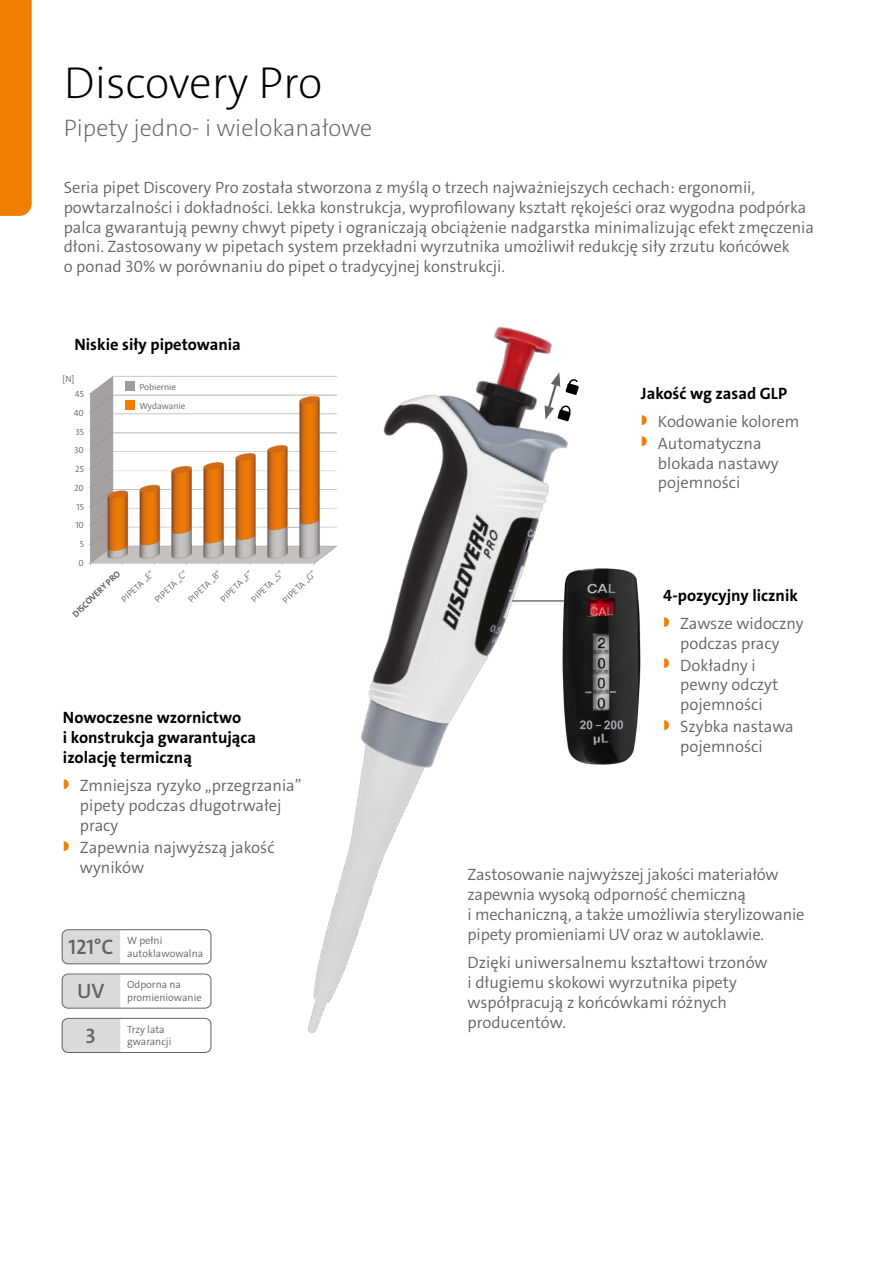
<style>
.page{position:relative;width:893px;height:1263px;background:#fff}
.page>*{position:absolute;margin:0;border:0;box-sizing:border-box;transform-origin:0 0}
.t1{font:200 45px "The Sans C4 s";color:#000}
.t2{font:200 24px "The Sans C4 s";color:#646363}
.Introduction{font:600 21px "The Sans C4 s";color:#646363}
.Products{font:300 16.5px/19.8px "The Sans C4 s";color:#646363}
.Products-2{font:700 16.5px/19.8px "The Sans C4 s";color:#000}
.t3{font:300 10.5px "The Sans C4 s";color:#646363}
.Notes_6pt__right{font:300 9px "The Sans C4 s";color:#646363}
.Notes_6pt__right-2{font:700 9px "The Sans C4 s";color:#646363}
</style>
<div class="page">
<img style="left:598px;top:568px;width:43px;height:197px">
<img style="left:89px;top:376px;width:162px;height:190px">
<div style="left:125px;top:381px;width:10px;height:10px;background:#9d9d9c"></div>
<div style="left:125px;top:400px;width:10px;height:10px;background:#ef7d00"></div>
<div style="left:0;top:0;width:32px;height:216px;background:#ef7d00"></div>
<img style="left:251px;top:326px;width:347px;height:708px">
<div style="left:62px;top:931px;width:58px;height:33px;background:#dadada"></div>
<div style="left:62px;top:929px;width:149px;height:35px;border:1px solid #646363;border-radius:6px"></div>
<div style="left:62px;top:974px;width:58px;height:34px;background:#dadada"></div>
<div style="left:62px;top:974px;width:149px;height:34px;border:1px solid #646363;border-radius:6px"></div>
<div style="left:62px;top:1019px;width:58px;height:34px;background:#dadada"></div>
<div style="left:62px;top:1018px;width:149px;height:35px;border:1px solid #646363;border-radius:6px"></div>
<p class="t1" style="left:64px;top:54px;width:260px">Discovery Pro</p>
<p class="t2" style="left:64px;top:112px;width:310px">Pipety jedno- i wielokanałowe</p>
<p class="Products" style="left:64px;top:178px;width:752px">Seria pipet Discovery Pro została stworzona z myślą o trzech najważniejszych cechach: ergonomii, powtarzalności i dokładności. Lekka konstrukcja, wyprofilowany kształt rękojeści oraz wygodna podpórka palca gwarantują pewny chwyt pipety i ograniczają obciążenie nadgarstka minimalizując efekt zmęczenia dłoni. Zastosowany w pipetach system przekładni wyrzutnika umożliwił redukcję siły zrzutu końcówek<br>o ponad 30% w porównaniu do pipet o tradycyjnej konstrukcji.</p>
<p class="Products-2" style="left:74px;top:334px;width:168px">Niskie siły pipetowania</p>
<p class="Notes_6pt__right" style="left:62px;top:373px;width:13px">[N]</p>
<p class="Notes_6pt__right" style="left:139px;top:381px;width:38px">Pobiernie</p>
<p class="Notes_6pt__right" style="left:139px;top:400px;width:48px">Wydawanie</p>
<p class="Notes_6pt__right" style="left:75px;top:388px;width:11px">45</p>
<p class="Notes_6pt__right" style="left:74px;top:407px;width:12px">40</p>
<p class="Notes_6pt__right" style="left:75px;top:426px;width:10px">35</p>
<p class="Notes_6pt__right" style="left:74px;top:444px;width:11px">30</p>
<p class="Notes_6pt__right" style="left:75px;top:463px;width:10px">25</p>
<p class="Notes_6pt__right" style="left:74px;top:482px;width:11px">20</p>
<p class="Notes_6pt__right" style="left:77px;top:501px;width:9px">15</p>
<p class="Notes_6pt__right" style="left:75px;top:519px;width:10px">10</p>
<p class="Notes_6pt__right" style="left:80px;top:538px;width:6px">5</p>
<p class="Notes_6pt__right" style="left:79px;top:557px;width:7px">0</p>
<p class="Notes_6pt__right-2" style="left:70px;top:611px;width:64px;rotate:-44deg">DISCOVERY PRO</p>
<p class="Notes_6pt__right" style="left:119px;top:596px;width:43px;rotate:-44deg">PIPETA „E”</p>
<p class="Notes_6pt__right" style="left:152px;top:597px;width:43px;rotate:-44deg">PIPETA „C”</p>
<p class="Notes_6pt__right" style="left:186px;top:597px;width:43px;rotate:-44deg">PIPETA „B”</p>
<p class="Notes_6pt__right" style="left:218px;top:596px;width:43px;rotate:-44deg">PIPETA „F”</p>
<p class="Notes_6pt__right" style="left:249px;top:596px;width:43px;rotate:-44deg">PIPETA „S”</p>
<p class="Notes_6pt__right" style="left:280px;top:597px;width:44px;rotate:-44deg">PIPETA „G”</p>
<p class="Products-2" style="left:63px;top:708px;width:195px">Nowoczesne wzornictwo<br>i konstrukcja gwarantująca izolację termiczną</p>
<p class="Products" style="left:80px;top:776px;width:223px">Zmniejsza ryzyko „przegrzania” pipety podczas długotrwałej pracy</p>
<p class="Products" style="left:80px;top:837px;width:196px">Zapewnia najwyższą jakość wyników</p>
<p class="t3" style="left:127px;top:934px;width:37px">W pełni</p>
<p class="Introduction" style="left:68px;top:933px;width:47px">121°C</p>
<p class="t3" style="left:127px;top:946px;width:78px">autoklawowalna</p>
<p class="t3" style="left:127px;top:978px;width:55px">Odporna na</p>
<p class="Introduction" style="left:77px;top:978px;width:29px">UV</p>
<p class="t3" style="left:127px;top:990px;width:76px">promieniowanie</p>
<p class="t3" style="left:127px;top:1022px;width:39px">Trzy lata</p>
<p class="Introduction" style="left:85px;top:1022px;width:12px">3</p>
<p class="t3" style="left:127px;top:1035px;width:46px">gwarancji</p>
<p class="Products-2" style="left:641px;top:383px;width:148px">Jakość wg zasad GLP</p>
<p class="Products" style="left:658px;top:411px;width:143px">Kodowanie kolorem</p>
<p class="Products" style="left:658px;top:433px;width:122px">Automatyczna blokada nastawy pojemności</p>
<p class="Products-2" style="left:663px;top:585px;width:136px">4-pozycyjny licznik</p>
<p class="Products" style="left:680px;top:614px;width:125px">Zawsze widoczny podczas pracy</p>
<p class="Products" style="left:680px;top:655px;width:100px">Dokładny i pewny odczyt pojemności</p>
<p class="Products" style="left:680px;top:717px;width:115px">Szybka nastawa pojemności</p>
<p class="Products" style="left:468px;top:865px;width:338px">Zastosowanie najwyższej jakości materiałów zapewnia wysoką odporność chemiczną<br>i mechaniczną, a także umożliwia sterylizowanie pipety promieniami UV oraz w autoklawie.</p>
<p class="Products" style="left:468px;top:953px;width:302px">Dzięki uniwersalnemu kształtowi trzonów i długiemu skokowi wyrzutnika pipety współpracują z końcówkami różnych producentów.</p>
</div>
